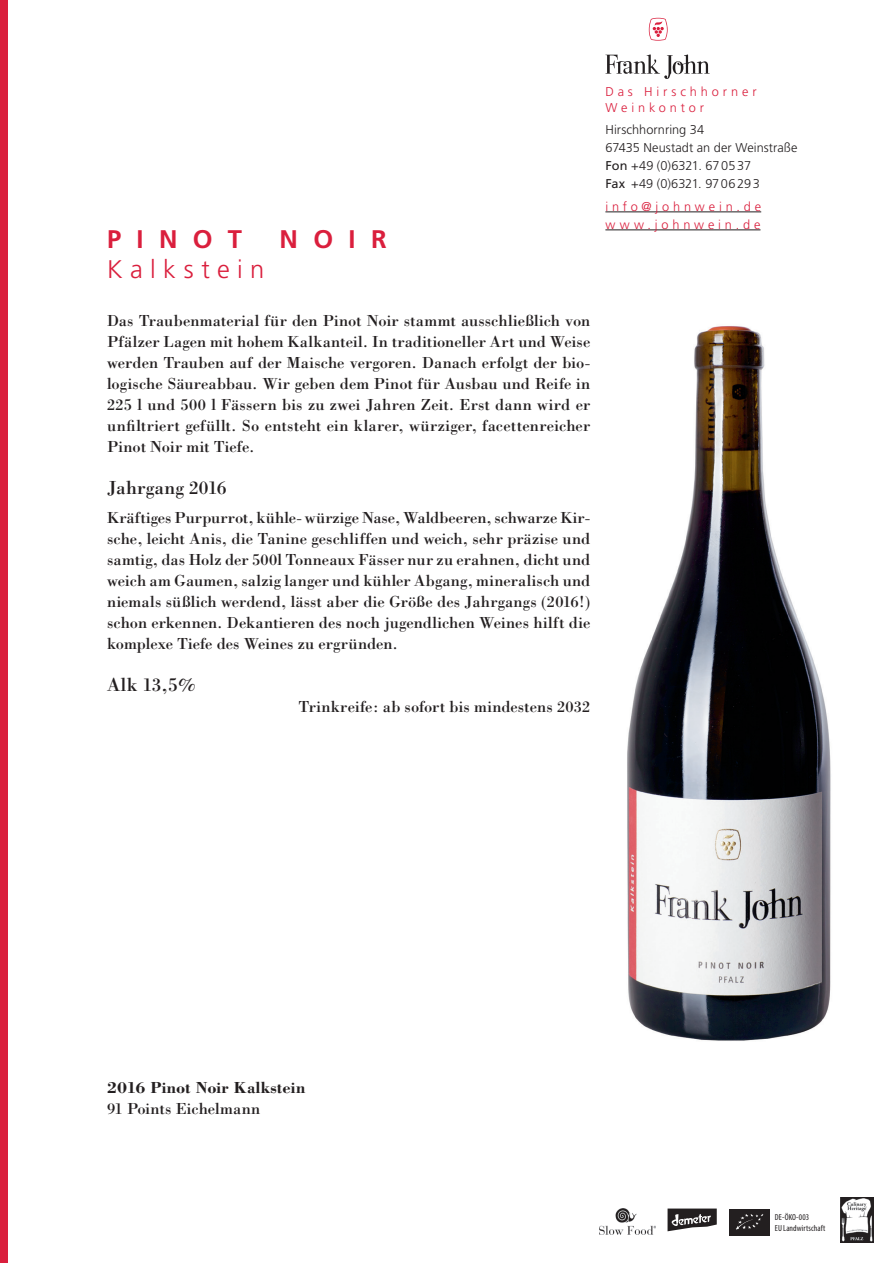
<style>
.page{position:relative;width:893px;height:1263px;background:#fff}
.page>*{position:absolute;margin:0;border:0;box-sizing:border-box;transform-origin:0 0}
.t1{font:700 25.5px "Frutiger LT Std";letter-spacing:.6em;color:#da1f3d}
.t2{font:300 25.5px "Frutiger LT Std";letter-spacing:.29em;color:#da1f3d}
.t3{font:19.5px "Bodoni";letter-spacing:.01em;color:#231f20}
.t4{font:16.5px/21px "Bodoni";letter-spacing:.005em;color:#231f20;text-align:justify}
.t5{font:700 16.5px "Bodoni";letter-spacing:.005em;color:#231f20}
.t6{font:300 12.75px/18px "Frutiger LT Std";letter-spacing:.005em;color:#231f20}
.t7{font:300 12.75px/16.2px "Frutiger LT Std";letter-spacing:.305em;color:#da1f3d}
.t8{font:condensed 8.7px/10.5px "Myriad Pro";letter-spacing:.01em;color:#231f20}
.s1{font-weight:400}
</style>
<div class="page">
<svg style="left:667px;top:1208px;width:50px;height:23px"></svg>
<div style="left:729px;top:1208px;width:40px;height:27px;background:#231f20"></div>
<svg style="left:736px;top:1214px;width:28px;height:16px"></svg>
<img style="left:600px;top:1208px;width:55px;height:27px">
<img style="left:841px;top:1198px;width:33px;height:45px">
<hr style="left:605px;top:212px;width:156px;height:1px;background:#231f20">
<hr style="left:605px;top:230px;width:155px;height:1px;background:#231f20">
<div style="left:0;top:0;width:8px;height:1263px;background:#da1f3d"></div>
<svg style="left:605px;top:54px;width:105px;height:25px"></svg>
<img style="left:627px;top:326px;width:204px;height:715px">
<svg style="left:649px;top:18px;width:19px;height:23px"></svg>
<h1 class="t1" style="left:107px;top:224px;width:136px">PINOT</h1>
<h1 class="t1" style="left:280px;top:224px;width:109px">NOIR</h1>
<h1 class="t2" style="left:107px;top:255px;width:159px">Kalkstein</h1>
<p class="t4" style="left:107px;top:310px;width:485px">Das Traubenmaterial für den Pinot Noir stammt ausschließlich von Pfälzer Lagen mit hohem Kalkanteil. In traditioneller Art und Weise werden Trauben auf der Maische vergoren. Danach erfolgt der bio&shy;logische Säureabbau. Wir geben dem Pinot für Ausbau und Reife in 225 l und 500 l Fässern bis zu zwei Jahren Zeit. Erst dann wird er unfiltriert gefüllt. So entsteht ein klarer, würziger, facettenreicher Pinot Noir mit Tiefe.</p>
<p class="t3" style="left:107px;top:475px;width:121px">Jahrgang 2016</p>
<p class="t4" style="left:107px;top:507px;width:485px">Kräftiges Purpurrot, kühle- würzige Nase, Waldbeeren, schwarze Kir&shy;sche, leicht Anis, die Tanine geschliffen und weich, sehr präzise und samtig, das Holz der 500l Tonneaux Fässer nur zu erahnen, dicht und weich am Gaumen, salzig langer und kühler Abgang, mineralisch und niemals süßlich werdend, lässt aber die Größe des Jahrgangs (2016!) schon erkennen. Dekantieren des noch jugendlichen Weines hilft die komplexe Tiefe des Weines zu ergründen.</p>
<p class="t3" style="left:107px;top:673px;width:91px">Alk 13,5%</p>
<p class="t4" style="left:298px;top:696px;width:293px">Trinkreife: ab sofort bis mindestens 2032</p>
<p class="t7" style="left:605px;top:84px;width:153px">Das Hirschhorner<br>Weinkontor</p>
<p class="t6" style="left:605px;top:121px;width:193px">Hirschhornring 34<br>67435 Neustadt an der Weinstraße<br><span class="s1">Fon</span> +49 (0)6321. 670537<br><span class="s1">Fax</span> +49 (0)6321. 9706293</p>
<p class="t7" style="left:605px;top:197px;width:157px;line-height:18px">info@johnwein.de www.johnwein.de</p>
<p class="t5" style="left:107px;top:1078px;width:200px">2016 Pinot Noir Kalkstein</p>
<p class="t4" style="left:107px;top:1098px;width:155px">91 Points Eichelmann</p>
<p class="t8" style="left:775px;top:1212px;width:52px">DE-ÖKO-003<br>EU Landwirtschaft</p>
</div>
